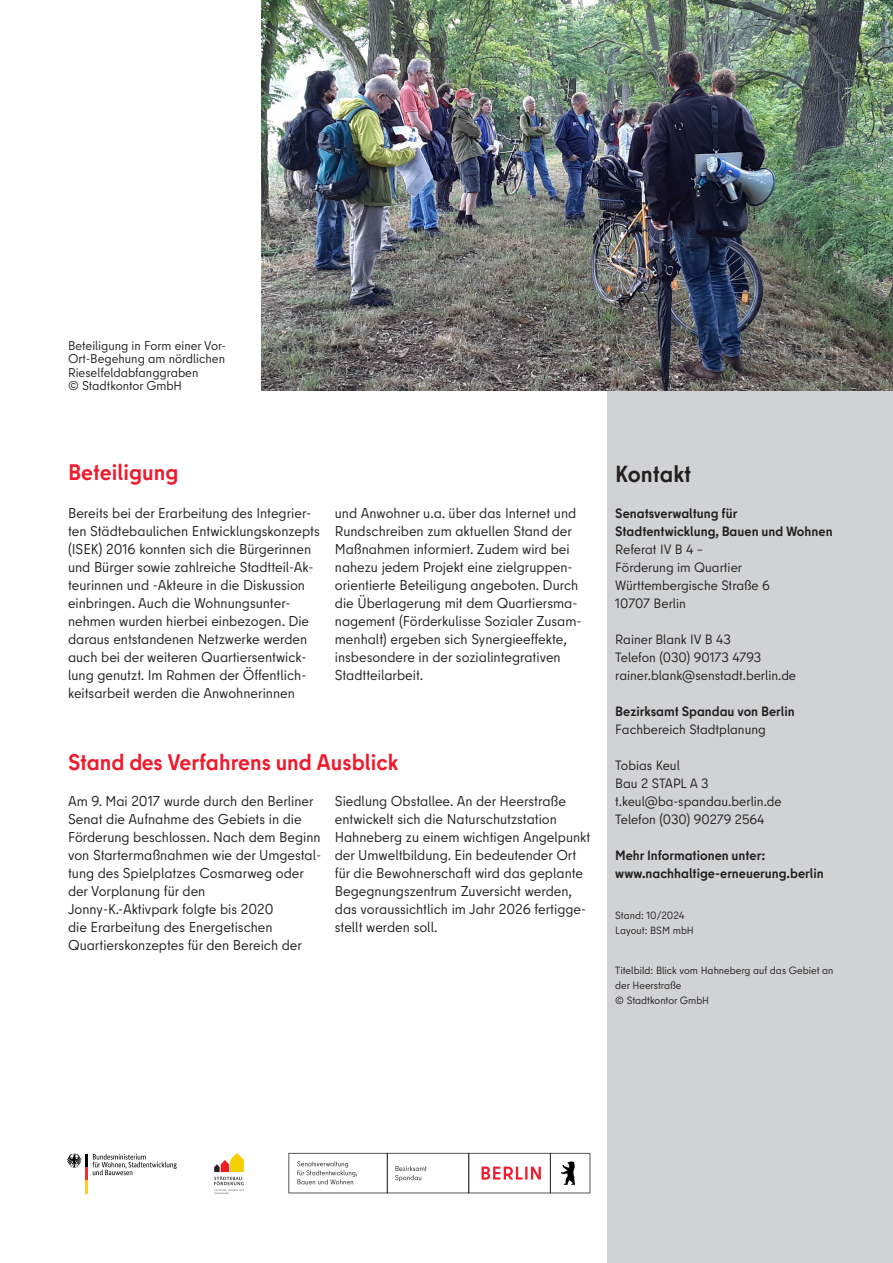
<style>
.page{position:relative;width:893px;height:1263px;background:#fff}
.page>*{position:absolute;margin:0;border:0;box-sizing:border-box;transform-origin:0 0}
.H3-rueckseite{font:700 23.25px "Berlin Type";color:#231f20}
.p-Charakt-Schluessel{font:700 22.5px "Berlin Type";color:#ee1b2d}
.p-Spaltentext_schmal{font:14.25px/18px "Berlin Type";color:#231f20}
.p-kontaktspalte{font:13.5px/18px "Berlin Type";color:#231f20}
.p-kontaktspalte-2{font:700 13.5px/18px "Berlin Type";color:#231f20}
.p-bildunter-grossesB{font:12.75px/13.5px "Berlin Type";color:#231f20}
.p-kontakt-stand{font:10.5px/15px "Berlin Type";color:#231f20}
.s1{font-weight:700}
.s2{font-weight:400}
</style>
<div class="page">
<div style="left:607px;top:387px;width:286px;height:876px;background:#d1d2d4"></div>
<img style="left:261px;top:0;width:632px;height:390px">
<svg style="left:214px;top:1153px;width:30px;height:41px"></svg>
<svg style="left:67px;top:1154px;width:110px;height:39px"></svg>
<svg style="left:288px;top:1153px;width:302px;height:40px"></svg>
<p class="p-bildunter-grossesB" style="left:68px;top:338px;width:160px">Beteiligung in Form einer Vor-<br>Ort-Begehung am nördlichen<br>Rieselfeldabfanggraben<br>© Stadtkontor GmbH</p>
<p class="p-Charakt-Schluessel" style="left:68px;top:458px;width:112px">Beteiligung</p>
<p class="p-Spaltentext_schmal" style="left:68px;top:504px;width:253px">Bereits bei der Erarbeitung des Integrier&shy;ten Städtebaulichen Entwicklungskonzepts (ISEK) 2016 konnten sich die Bürgerinnen und Bürger sowie zahlreiche Stadtteil-Ak&shy;teurinnen und -Akteure in die Diskussion einbringen. Auch die Wohnungsunter&shy;nehmen wurden hierbei einbezogen. Die daraus entstandenen Netzwerke werden auch bei der weiteren Quartiersentwick&shy;lung genutzt. Im Rahmen der Öffentlich&shy;keitsarbeit werden die Anwohnerinnen</p>
<p class="p-Spaltentext_schmal" style="left:335px;top:504px;width:248px">und Anwohner u.a. über das Internet und Rundschreiben zum aktuellen Stand der Maßnahmen informiert. Zudem wird bei nahezu jedem Projekt eine zielgruppen&shy;orientierte Beteiligung angeboten. Durch die Überlagerung mit dem Quartiersma&shy;nagement (Förderkulisse Sozialer Zusam&shy;menhalt) ergeben sich Synergieeffekte, insbesondere in der sozialintegrativen Stadtteilarbeit.</p>
<p class="p-Charakt-Schluessel" style="left:68px;top:748px;width:332px">Stand des Verfahrens und Ausblick</p>
<p class="p-Spaltentext_schmal" style="left:68px;top:792px;width:255px">Am 9. Mai 2017 wurde durch den Berliner Senat die Aufnahme des Gebiets in die Förderung beschlossen. Nach dem Beginn von Startermaßnahmen wie der Umgestal&shy;tung des Spielplatzes Cosmarweg oder der Vorplanung für den</p>
<p class="p-Spaltentext_schmal" style="left:68px;top:900px;width:235px">Jonny-K.-Aktivpark folgte bis 2020<br>die Erarbeitung des Energetischen<br>Quartierskonzeptes für den Bereich der</p>
<p class="p-Spaltentext_schmal" style="left:335px;top:792px;width:257px">Siedlung Obstallee. An der Heerstraße entwickelt sich die Naturschutzstation Hahneberg zu einem wichtigen Angelpunkt der Umweltbildung. Ein bedeutender Ort für die Bewohnerschaft wird das geplante Begegnungszentrum Zuversicht werden, das voraussichtlich im Jahr 2026 fertigge&shy;stellt werden soll.</p>
<h3 class="H3-rueckseite" style="left:615px;top:459px;width:78px">Kontakt</h3>
<p class="p-kontaktspalte" style="left:615px;top:504px;width:219px"><span class="s1">Senatsverwaltung für<br>Stadtentwicklung, Bauen und Wohnen<br></span>Referat IV B 4 –<br>Förderung im Quartier<br>Württembergische Straße 6<br>10707 Berlin</p>
<p class="p-kontaktspalte" style="left:615px;top:630px;width:182px">Rainer Blank IV B 43<br>Telefon (030) 90173 4793 rainer.blank@senstadt.berlin.de</p>
<p class="p-kontaktspalte-2" style="left:615px;top:702px;width:181px">Bezirksamt Spandau von Berlin<br><span class="s2">Fachbereich Stadtplanung</span></p>
<p class="p-kontaktspalte" style="left:615px;top:756px;width:168px">Tobias Keul<br>Bau 2 STAPL A 3 t.keul@ba-spandau.berlin.de<br>Telefon (030) 90279 2564</p>
<p class="p-kontaktspalte-2" style="left:615px;top:846px;width:210px">Mehr Informationen unter: www.nachhaltige-erneuerung.berlin</p>
<p class="p-kontakt-stand" style="left:615px;top:907px;width:80px">Stand: 10/2024<br>Layout: BSM mbH</p>
<p class="p-kontakt-stand" style="left:615px;top:963px;width:220px">Titelbild: Blick vom Hahneberg auf das Gebiet an der Heerstraße<br>© Stadtkontor GmbH</p>
</div>
